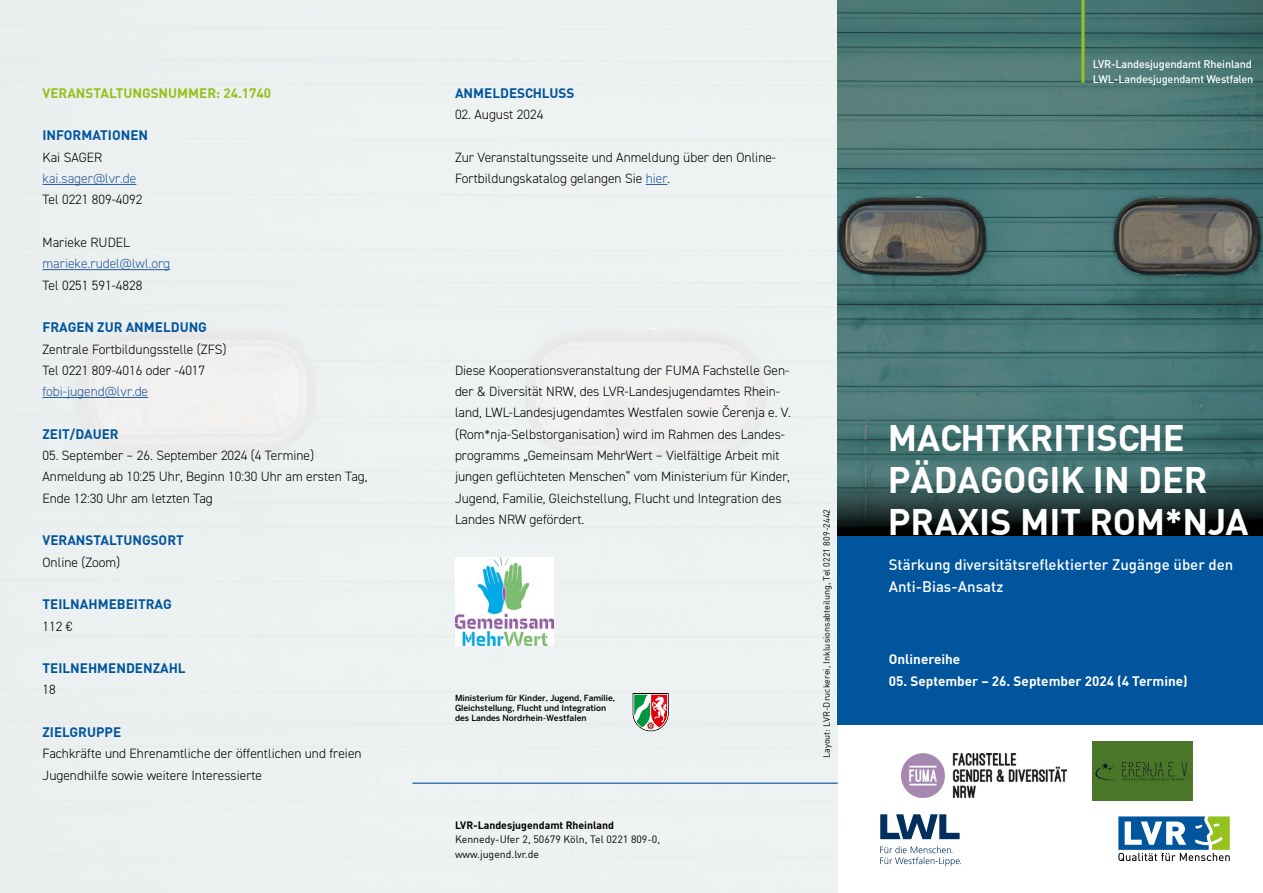
<style>
.page{position:relative;width:1263px;height:893px;background:#fff}
.page>*{position:absolute;margin:0;border:0;box-sizing:border-box;transform-origin:0 0}
.t1{font:700 36.15px/42px "DIN";color:#fff}
.t2{font:500 15px/22.5px "DIN";color:#fff}
.t3{font:300 13.5px/21.3px "DIN2014";color:#000}
.t4{font:700 13.5px "DIN";color:#00559d}
.t5{font:300 13.5px "DIN2014";color:#245a9c}
.t6{font:700 13.5px "DIN";color:#fff}
.t7{font:700 13.5px "DIN";color:#94c11c}
.t8{font:500 10.95px/14.9px "DIN";letter-spacing:-.015em;color:#fff}
.t9{font:10.5px/14.9px "DIN";color:#000}
.t10{font:700 10.5px "DIN";color:#000}
.t11{font:9px "DIN";color:#000}
.t12{font:500 8.4px/10.1px "Benton Sans";color:#000}
.s1{color:#245a9c}
</style>
<div class="page">
<div style="left:0;top:0;width:838px;height:893px;background:#ecf1f1"></div>
<img style="left:838px;top:0;width:425px;height:460px">
<svg style="left:838px;top:460px;width:425px;height:76px;background:#294343"></svg>
<hr style="left:412px;top:783px;width:426px;height:1px;background:#00559d">
<div style="left:838px;top:536px;width:425px;height:189px;background:#00559d"></div>
<hr style="left:1081px;top:0;width:3px;height:83px;background:#94c11c">
<hr style="left:43px;top:184px;width:93px;height:1px;background:#245a9c">
<hr style="left:43px;top:269px;width:127px;height:1px;background:#245a9c">
<hr style="left:43px;top:397px;width:105px;height:1px;background:#245a9c">
<svg style="left:646px;top:184px;width:21px;height:1px"></svg>
<svg style="left:633px;top:693px;width:36px;height:38px"></svg>
<svg style="left:1118px;top:816px;width:112px;height:45px"></svg>
<img style="left:902px;top:754px;width:164px;height:43px">
<svg style="left:880px;top:814px;width:79px;height:25px"></svg>
<svg style="left:880px;top:846px;width:81px;height:20px"></svg>
<img style="left:1093px;top:741px;width:99px;height:60px">
<img style="left:455px;top:557px;width:98px;height:88px">
<p class="t7" style="left:43px;top:84px;width:230px">VERANSTALTUNGSNUMMER: 24.1740</p>
<p class="t4" style="left:43px;top:127px;width:107px">INFORMATIONEN</p>
<p class="t3" style="left:43px;top:147px;width:61px">Kai SAGER</p>
<p class="t5" style="left:43px;top:170px;width:95px">kai.sager@lvr.de</p>
<p class="t3" style="left:43px;top:189px;width:101px">Tel 0221 809-4092</p>
<p class="t3" style="left:43px;top:232px;width:89px">Marieke RUDEL</p>
<p class="t5" style="left:43px;top:255px;width:129px">marieke.rudel@lwl.org</p>
<p class="t3" style="left:43px;top:274px;width:101px">Tel 0251 591-4828</p>
<p class="t4" style="left:43px;top:319px;width:166px">FRAGEN ZUR ANMELDUNG</p>
<p class="t3" style="left:43px;top:338px;width:186px">Zentrale Fortbildungsstelle (ZFS)<br>Tel 0221 809-4016 oder -4017</p>
<p class="t5" style="left:43px;top:383px;width:107px">fobi-jugend@lvr.de</p>
<p class="t4" style="left:43px;top:425px;width:78px">ZEIT/DAUER</p>
<p class="t3" style="left:43px;top:445px;width:326px">05. September – 26. September 2024 (4 Termine)<br>Anmeldung ab 10:25 Uhr, Beginn 10:30 Uhr am ersten Tag,<br>Ende 12:30 Uhr am letzten Tag</p>
<p class="t4" style="left:43px;top:532px;width:143px">VERANSTALTUNGSORT</p>
<p class="t3" style="left:43px;top:551px;width:79px">Online (Zoom)</p>
<p class="t4" style="left:43px;top:595px;width:131px">TEILNAHMEBEITRAG</p>
<p class="t3" style="left:43px;top:615px;width:31px">112 €</p>
<p class="t4" style="left:43px;top:659px;width:145px">TEILNEHMENDENZAHL</p>
<p class="t3" style="left:43px;top:679px;width:15px">18</p>
<p class="t4" style="left:43px;top:723px;width:80px">ZIELGRUPPE</p>
<p class="t3" style="left:43px;top:743px;width:321px">Fachkräfte und Ehrenamtliche der öffentlichen und freien<br>Jugendhilfe sowie weitere Interessierte</p>
<p class="t4" style="left:455px;top:84px;width:121px">ANMELDESCHLUSS</p>
<p class="t3" style="left:455px;top:104px;width:90px">02. August 2024</p>
<p class="t3" style="left:455px;top:147px;width:323px">Zur Veranstaltungsseite und Anmeldung über den Online-<br>Fortbildungskatalog gelangen Sie <span class="s1">hier</span>.</p>
<p class="t8" style="left:1093px;top:56px;width:162px">LVR-Landesjugendamt Rheinland<br>LWL-Landesjugendamt Westfalen</p>
<p class="t3" style="left:455px;top:360px;width:337px">Diese Kooperationsveranstaltung der FUMA Fachstelle Gen&shy;der &amp; Diversität NRW, des LVR-Landesjugendamtes Rhein&shy;land, LWL-Landesjugendamtes Westfalen sowie Čerenja e. V. (Rom*nja-Selbstorganisation) wird im Rahmen des Landes&shy;programms „Gemeinsam MehrWert – Vielfältige Arbeit mit jungen geflüchteten Menschen“ vom Ministerium für Kinder, Jugend, Familie, Gleichstellung, Flucht und Integration des Landes NRW gefördert.</p>
<p class="t12" style="left:455px;top:692px;width:162px">Ministerium für Kinder, Jugend, Familie,<br>Gleichstellung, Flucht und Integration des Landes Nordrhein-Westfalen</p>
<p class="t10" style="left:455px;top:818px;width:161px">LVR-Landesjugendamt Rheinland</p>
<p class="t9" style="left:455px;top:832px;width:207px">Kennedy-Ufer 2, 50679 Köln, Tel 0221 809-0, www.jugend.lvr.de</p>
<p class="t11" style="left:821px;top:758px;width:251px;rotate:-90deg">Layout: LVR-Druckerei, Inklusionsabteilung, Tel 0221 809-2442</p>
<h1 class="t1" style="left:888px;top:415px;width:362px">MACHTKRITISCHE<br>PÄDAGOGIK IN DER<br>PRAXIS MIT ROM*NJA</h1>
<p class="t2" style="left:889px;top:552px;width:346px">Stärkung diversitätsreflektierter Zugänge über den<br>Anti-Bias-Ansatz</p>
<p class="t6" style="left:889px;top:651px;width:73px">Onlinereihe</p>
<p class="t6" style="left:889px;top:672px;width:300px">05. September – 26. September 2024 (4 Termine)</p>
</div>
